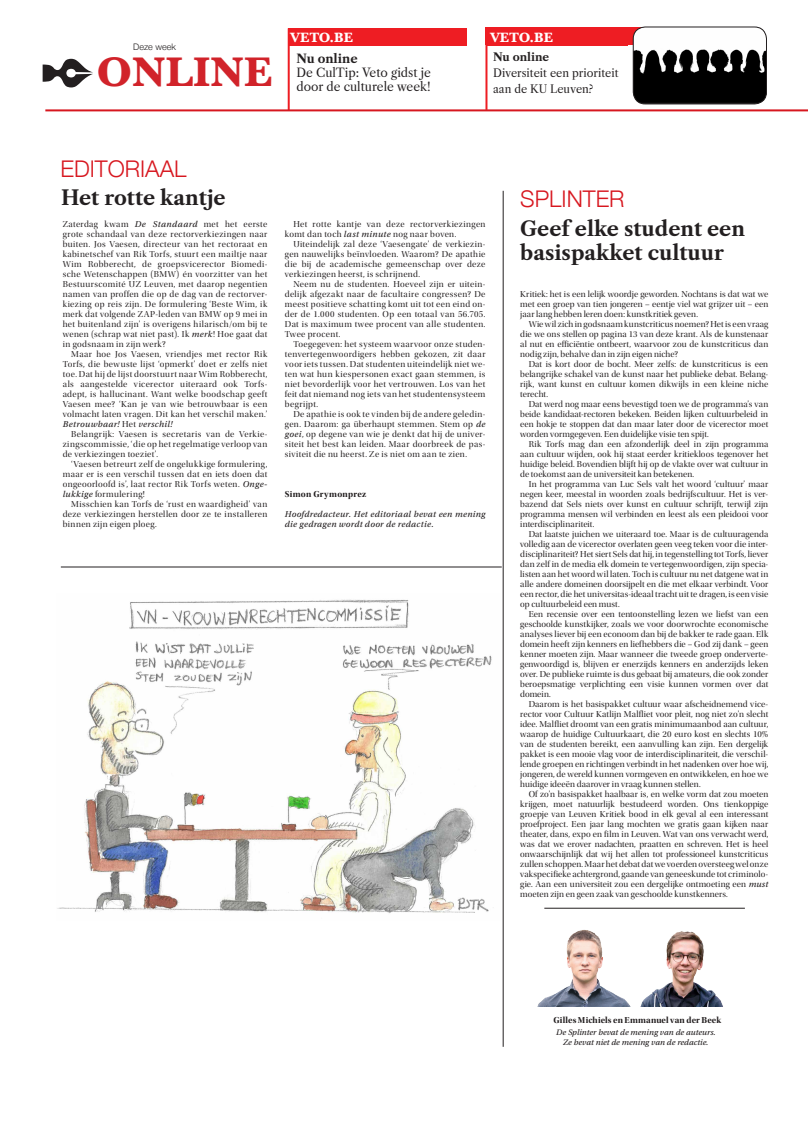
<style>
.page{position:relative;width:808px;height:1134px;background:#fff}
.page>*{position:absolute;margin:0;border:0;box-sizing:border-box;transform-origin:0 0}
.t1{font:700 43px "Baskerville";color:#d1232a}
.t2{font:300 23px "Helvetica Neue";color:#d7171f}
.t3{font:700 20px/24px "Libre Caslon Text";color:#231f20}
.t4{font:700 14px "Baskerville";color:#fff}
.t5{font:12px/14px "Libre Caslon Text";color:#231f20}
.t6{font:700 12px "Libre Caslon Text";color:#231f20}
.t7{font:11px/16px "Libre Caslon Text";color:#231f20}
.t8{font:700 11px "Libre Caslon Text";color:#231f20}
.t9{font:9px/10px "Utopia Std Disp";letter-spacing:.03em;color:#231f20;text-align:justify}
.t10{font:9px/10px "Utopia Std Capt It";letter-spacing:.03em;color:#231f20}
.t11{font:9px "Utopia Std Bold Disp";letter-spacing:.02em;color:#231f20}
.t12{font:300 9px "Helvetica Neue";color:#231f20}
.t13{font:8.5px/10.2px "Utopia Std Capt It";color:#231f20;text-align:center}
.s1{font-family:"Utopia Std Capt It"}
.s2{font-family:"Utopia Std Disp"}
</style>
<div class="page">
<div style="left:485px;top:28px;width:170px;height:17px;background:#ee1d23"></div>
<hr style="left:288px;top:28px;width:2px;height:83px;background:#ee1d23">
<div style="left:288px;top:28px;width:179px;height:18px;background:#ee1d23"></div>
<hr style="left:485px;top:28px;width:2px;height:82px;background:#ee1d23">
<div style="left:486px;top:28px;width:142px;height:18px;background:#ee1d23"></div>
<img style="left:633px;top:27px;width:133px;height:76px">
<div style="left:633px;top:27px;width:133px;height:77px;border:1px solid #231f20;border-radius:12px"></div>
<hr style="left:45px;top:109px;width:763px;height:2px;background:#d7171f">
<svg style="left:43px;top:58px;width:50px;height:29px"></svg>
<div style="left:84px;top:54px;width:14px;height:8px;background:#fff"></div>
<img style="left:537px;top:930px;width:93px;height:76px">
<hr style="left:544px;top:908px;width:201px;height:1px;background:#231f20">
<img style="left:57px;top:599px;width:435px;height:314px">
<hr style="left:503px;top:191px;width:1px;height:856px;background:#231f20">
<hr style="left:61px;top:566px;width:441px;height:1px;background:#231f20">
<img style="left:641px;top:931px;width:82px;height:75px">
<h3 class="t4" style="left:290px;top:27px;width:65px">VETO.BE</h3>
<h3 class="t4" style="left:490px;top:28px;width:65px">VETO.BE</h3>
<p class="t8" style="left:493px;top:50px;width:58px">Nu online</p>
<p class="t7" style="left:493px;top:65px;width:127px">Diversiteit een prioriteit aan de KU Leuven?</p>
<p class="t12" style="left:133px;top:40px;width:44px">Deze week</p>
<h1 class="t1" style="left:96px;top:42px;width:178px">ONLINE</h1>
<h3 class="t6" style="left:296px;top:51px;width:63px">Nu online</h3>
<h3 class="t5" style="left:296px;top:65px;width:136px">De CulTip: Veto gidst je door de culturele week!</h3>
<h2 class="t2" style="left:60px;top:150px;width:128px">EDITORIAAL</h2>
<h3 class="t3" style="left:61px;top:186px;width:166px">Het rotte kantje</h3>
<p class="t9" style="left:63px;top:219px;width:206px">Zaterdag kwam <span class="s1">De Standaard</span> met het eerste grote schandaal van deze rectorverkiezingen naar buiten. Jos Vaesen, directeur van het rectoraat en kabinetschef van Rik Torfs, stuurt een mailtje naar Wim Robberecht, de groepsvicerector Biomedi&shy;sche Wetenschappen (BMW) én voorzitter van het Bestuurscomité UZ Leuven, met daarop negentien namen van proffen die op de dag van de rectorver&shy;kiezing op reis zijn. De formulering ‘Beste Wim, ik merk dat volgende ZAP-leden van BMW op 9 mei in het buitenland zijn’ is overigens hilarisch/om bij te wenen (schrap wat niet past). Ik <span class="s1">merk</span>! Hoe gaat dat in godsnaam in zijn werk?</p>
<p class="t9" style="left:63px;top:349px;width:206px;text-indent:9px">Maar hoe Jos Vaesen, vriendjes met rector Rik Torfs, die bewuste lijst ‘opmerkt’ doet er zelfs niet toe. Dat hij de lijst doorstuurt naar Wim Robberecht, als aangestelde vicerector uiteraard ook Torfs&shy;adept, is hallucinant. Want welke boodschap geeft Vaesen mee? ‘Kan je van wie betrouwbaar is een volmacht laten vragen. Dit kan het verschil maken.’</p>
<p class="t10" style="left:63px;top:419px;width:111px">Betrouwbaar! <span class="s2">Het</span> verschil!</p>
<p class="t9" style="left:63px;top:429px;width:206px;text-indent:9px">Belangrijk: Vaesen is secretaris van de Verkie&shy;zingscommissie, ‘die op het regelmatige verloop van de verkiezingen toeziet’.</p>
<p class="t9" style="left:63px;top:459px;width:206px;text-indent:9px">‘Vaesen betreurt zelf de ongelukkige formulering, maar er is een verschil tussen dat en iets doen dat ongeoorloofd is’, laat rector Rik Torfs weten. <span class="s1">Onge&shy;lukkige</span> formulering!</p>
<p class="t9" style="left:63px;top:499px;width:206px;text-indent:9px">Misschien kan Torfs de ‘rust en waardigheid’ van deze verkiezingen herstellen door ze te installeren binnen zijn eigen ploeg.</p>
<p class="t9" style="left:285px;top:219px;width:202px;text-indent:9px">Het rotte kantje van deze rectorverkiezingen komt dan toch <span class="s1">last minute</span> nog naar boven.</p>
<p class="t9" style="left:285px;top:239px;width:202px;text-indent:9px">Uiteindelijk zal deze ‘Vaesengate’ de verkiezin&shy;gen nauwelijks beïnvloeden. Waarom? De apathie die bij de academische gemeenschap over deze verkiezingen heerst, is schrijnend.</p>
<p class="t9" style="left:285px;top:279px;width:202px;text-indent:9px">Neem nu de studenten. Hoeveel zijn er uitein&shy;delijk afgezakt naar de facultaire congressen? De meest positieve schatting komt uit tot een eind on&shy;der de 1.000 studenten. Op een totaal van 56.705.<br>Dat is maximum twee procent van alle studenten.<br>Twee procent.</p>
<p class="t9" style="left:285px;top:339px;width:202px;text-indent:9px">Toegegeven: het systeem waarvoor onze studen&shy;tenvertegenwoordigers hebben gekozen, zit daar voor iets tussen. Dat studenten uiteindelijk niet we&shy;ten wat hun kiespersonen exact gaan stemmen, is niet bevorderlijk voor het vertrouwen. Los van het feit dat niemand nog iets van het studentensysteem begrijpt.</p>
<p class="t9" style="left:285px;top:409px;width:202px;text-indent:9px">De apathie is ook te vinden bij de andere geledin&shy;gen. Daarom: ga überhaupt stemmen. Stem op <span class="s1">de goei</span>, op degene van wie je denkt dat hij de univer&shy;siteit het best kan leiden. Maar doorbreek de pas&shy;siviteit die nu heerst. Ze is niet om aan te zien.</p>
<p class="t11" style="left:285px;top:489px;width:83px">Simon Grymonprez</p>
<p class="t10" style="left:285px;top:509px;width:202px">Hoofdredacteur. Het editoriaal bevat een mening die gedragen wordt door de redactie.</p>
<h2 class="t2" style="left:520px;top:181px;width:106px">SPLINTER</h2>
<h3 class="t3" style="left:520px;top:217px;width:226px">Geef elke student een basispakket cultuur</h3>
<p class="t9" style="left:520px;top:289px;width:250px">Kritiek: het is een lelijk woordje geworden. Nochtans is dat wat we met een groep van tien jongeren – eentje viel wat grijzer uit – een jaar lang hebben leren doen: kunstkritiek geven.</p>
<p class="t9" style="left:520px;top:319px;width:250px;text-indent:9px">Wie wil zich in godsnaam kunstcriticus noemen? Het is een vraag die we ons stellen op pagina 13 van deze krant. Als de kunstenaar al nut en efficiëntie ontbeert, waarvoor zou de kunstcriticus dan nodig zijn, behalve dan in zijn eigen niche?</p>
<p class="t9" style="left:520px;top:359px;width:250px;text-indent:9px">Dat is kort door de bocht. Meer zelfs: de kunstcriticus is een belangrijke schakel van de kunst naar het publieke debat. Belang&shy;rijk, want kunst en cultuur komen dikwijls in een kleine niche terecht.</p>
<p class="t9" style="left:520px;top:399px;width:250px;text-indent:9px">Dat werd nog maar eens bevestigd toen we de programma’s van beide kandidaat-rectoren bekeken. Beiden lijken cultuurbeleid in een hokje te stoppen dat dan maar later door de vicerector moet worden vormgegeven. Een duidelijke visie ten spijt.</p>
<p class="t9" style="left:520px;top:439px;width:250px;text-indent:9px">Rik Torfs mag dan een afzonderlijk deel in zijn programma aan cultuur wijden, ook hij staat eerder kritiekloos tegenover het huidige beleid. Bovendien blijft hij op de vlakte over wat cultuur in de toekomst aan de universiteit kan betekenen.</p>
<p class="t9" style="left:520px;top:479px;width:250px;text-indent:9px">In het programma van Luc Sels valt het woord ‘cultuur’ maar negen keer, meestal in woorden zoals bedrijfscultuur. Het is ver&shy;bazend dat Sels niets over kunst en cultuur schrijft, terwijl zijn programma mensen wil verbinden en leest als een pleidooi voor interdisciplinariteit.</p>
<p class="t9" style="left:520px;top:529px;width:250px;text-indent:9px">Dat laatste juichen we uiteraard toe. Maar is de cultuuragenda volledig aan de vicerector overlaten geen veeg teken voor die inter&shy;disciplinariteit? Het siert Sels dat hij, in tegenstelling tot Torfs, liever dan zelf in de media elk domein te vertegenwoordigen, zijn specia&shy;listen aan het woord wil laten. Toch is cultuur nu net datgene wat in alle andere domeinen doorsijpelt en die met elkaar verbindt. Voor een rector, die het universitas-ideaal tracht uit te dragen, is een visie op cultuurbeleid een must.</p>
<p class="t9" style="left:520px;top:609px;width:250px;text-indent:9px">Een recensie over een tentoonstelling lezen we liefst van een geschoolde kunstkijker, zoals we voor doorwrochte economische analyses liever bij een econoom dan bij de bakker te rade gaan. Elk domein heeft zijn kenners en liefhebbers die – God zij dank – geen kenner moeten zijn. Maar wanneer die tweede groep onderverte&shy;genwoordigd is, blijven er enerzijds kenners en anderzijds leken over. De publieke ruimte is dus gebaat bij amateurs, die ook zonder beroepsmatige verplichting een visie kunnen vormen over dat domein.</p>
<p class="t9" style="left:520px;top:699px;width:250px;text-indent:9px">Daarom is het basispakket cultuur waar afscheidnemend vice&shy;rector voor Cultuur Katlijn Malfliet voor pleit, nog niet zo’n slecht idee. Malfliet droomt van een gratis minimumaanbod aan cultuur, waarop de huidige Cultuurkaart, die 20 euro kost en slechts 10% van de studenten bereikt, een aanvulling kan zijn. Een dergelijk pakket is een mooie vlag voor de interdisciplinariteit, die verschil&shy;lende groepen en richtingen verbindt in het nadenken over hoe wij, jongeren, de wereld kunnen vormgeven en ontwikkelen, en hoe we huidige ideeën daarover in vraag kunnen stellen.</p>
<p class="t9" style="left:520px;top:789px;width:250px;text-indent:9px">Of zo’n basispakket haalbaar is, en welke vorm dat zou moeten krijgen, moet natuurlijk bestudeerd worden. Ons tienkoppige groepje van Leuven Kritiek bood in elk geval al een interessant proefproject. Een jaar lang mochten we gratis gaan kijken naar theater, dans, expo en film in Leuven. Wat van ons verwacht werd, was dat we erover nadachten, praatten en schreven. Het is heel onwaarschijnlijk dat wij het allen tot professioneel kunstcriticus zullen schoppen. Maar het debat dat we voerden oversteeg wel onze vakspecifieke achtergrond, gaande van geneeskunde tot criminolo&shy;gie. Aan een universiteit zou een dergelijke ontmoeting een <span class="s1">must </span>moeten zijn en geen zaak van geschoolde kunstkenners.</p>
<p class="t11" style="left:553px;top:1015px;width:169px">Gilles Michiels en Emmanuel van der Beek</p>
<p class="t13" style="left:556px;top:1027px;width:161px">De Splinter bevat de mening van de auteurs.<br>Ze bevat niet de mening van de redactie.</p>
</div>
